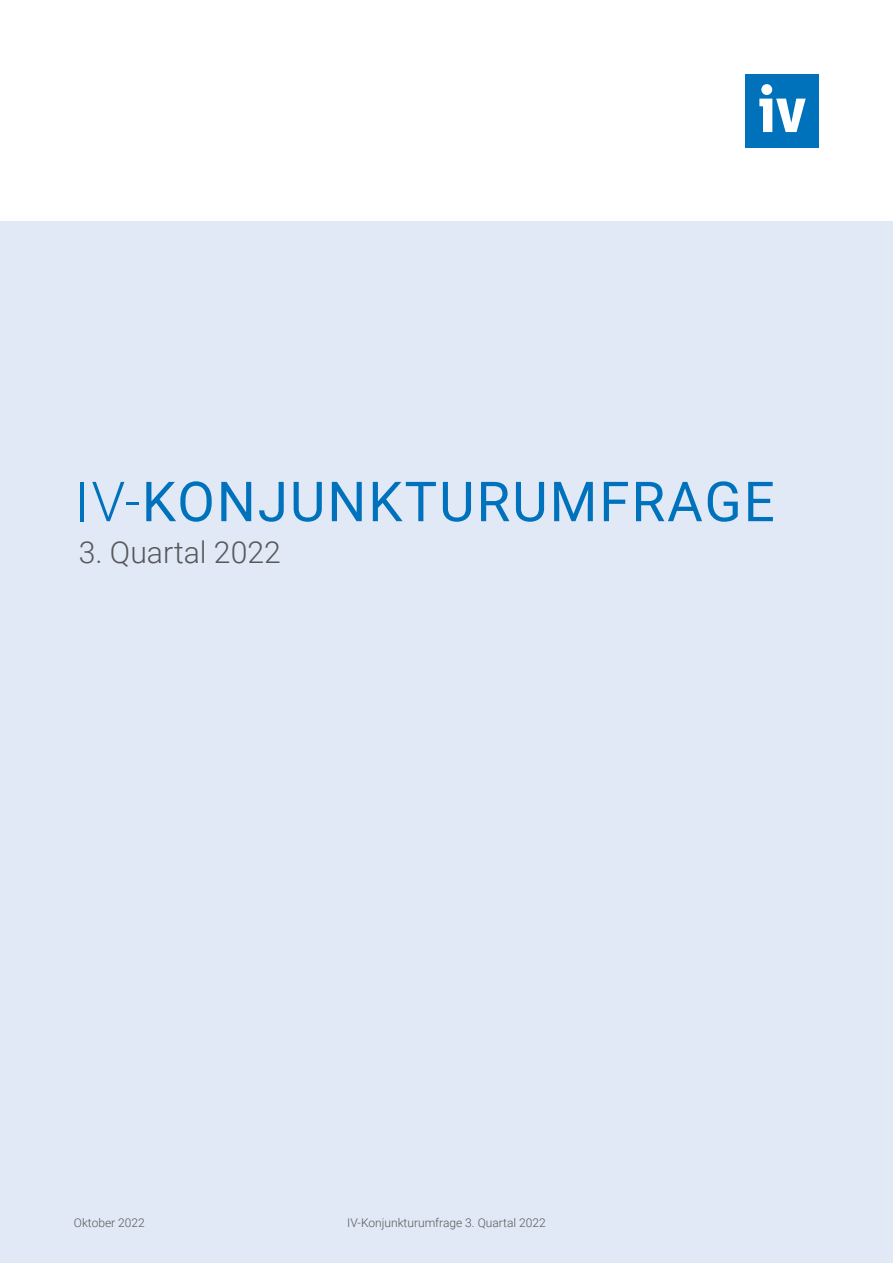
<style>
.page{position:relative;width:893px;height:1263px;background:#fff}
.page>*{position:absolute;margin:0;border:0;box-sizing:border-box;transform-origin:0 0}
.t1{font:55.35px "Roboto";letter-spacing:.035em;color:#0072bc}
.t2{font:300 30.15px "Roboto";color:#57585a}
.t3{font:300 12px "Roboto";color:#57585a}
.t4{font:300 12px "Lato";color:#57585a}
.s1{font-weight:300}
</style>
<div class="page">
<div style="left:745px;top:74px;width:74px;height:74px;background:#0072bc"></div>
<svg style="left:759px;top:99px;width:47px;height:33px"></svg>
<div style="left:761px;top:84px;width:11px;height:11px;background:#fff;border-radius:50%"></div>
<div style="left:0;top:221px;width:893px;height:1042px;background:#e1e9f6"></div>
<p class="t1" style="left:75px;top:463px;width:701px"><span class="s1">IV-</span>KONJUNKTURUMFRAGE</p>
<p class="t2" style="left:79px;top:531px;width:204px">3. Quartal 2022</p>
<p class="t3" style="left:74px;top:1214px;width:72px">Oktober 2022</p>
<p class="t3" style="left:347px;top:1215px;width:200px">IV-Konjunkturumfrage 3. Quartal 2022</p>
<p class="t4" style="left:74px;top:1214px;width:57px">April 2022</p>
<p class="t4" style="left:350px;top:1215px;width:202px">IV-Konjunkturumfrage 1. Quartal 2022</p>
</div>
